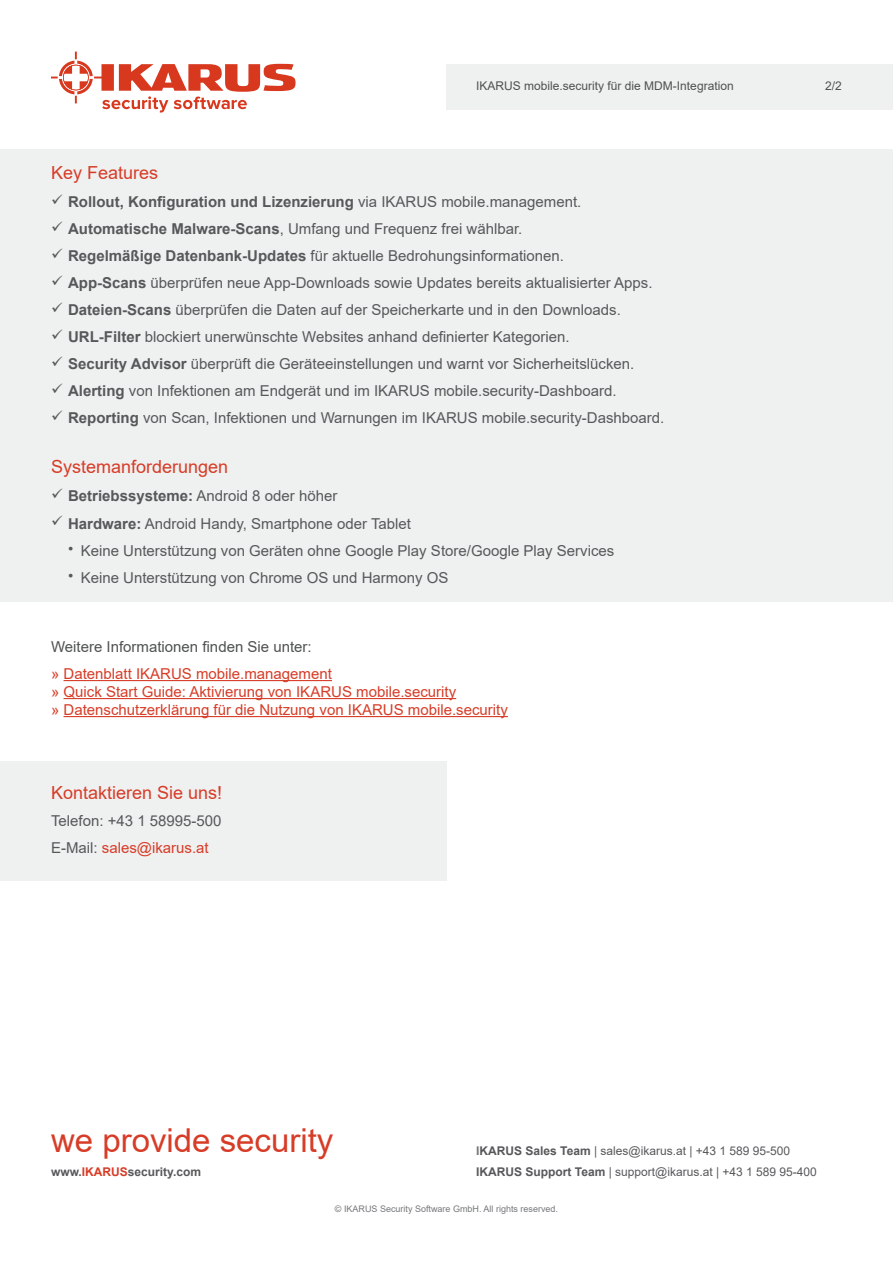
<style>
.page{position:relative;width:893px;height:1263px;background:#fff}
.page>*{position:absolute;margin:0;border:0;box-sizing:border-box;transform-origin:0 0}
.t1{font:33px "Arial";color:#d73c27}
.t2{font:18px "Arial";color:#d73c27}
.t3{font:15px/27px "Arial";color:#57585a}
.t4{font:15px/18px "Arial";color:#d73c27}
.t5{font:15px "Arial";color:#4f5252}
.t6{font:12px/21px "Arial";color:#57585a}
.t7{font:12px "Arial";color:#4f5252}
.t8{font:700 12px "Arial";color:#57585a}
.t9{font:9px "Arial";color:#76787b}
.s1{font-weight:700}
.s2{color:#d73c27}
.s3{font-weight:700;color:#727578}
</style>
<div class="page">
<div style="left:446px;top:64px;width:447px;height:45px;background:#eff0f0"></div>
<div style="left:0;top:149px;width:893px;height:453px;background:#eff0f0"></div>
<hr style="left:64px;top:680px;width:268px;height:1px;background:#d73c27">
<hr style="left:64px;top:698px;width:392px;height:1px;background:#d73c27">
<hr style="left:64px;top:716px;width:444px;height:1px;background:#d73c27">
<div style="left:0;top:761px;width:446px;height:119px;background:#eff0f0"></div>
<svg style="left:51px;top:52px;width:245px;height:61px"></svg>
<p class="t7" style="left:476px;top:78px;width:259px">IKARUS mobile.security für die MDM-Integration</p>
<p class="t7" style="left:825px;top:78px;width:18px">2/2</p>
<p class="t2" style="left:51px;top:160px;width:109px">Key Features</p>
<p class="t3" style="left:68px;top:189px;width:598px"><span class="s1">Rollout, Konfiguration und Lizenzierung</span> via IKARUS mobile.management.<br><span class="s1">Automatische Malware-Scans</span>, Umfang und Frequenz frei wählbar.<br><span class="s1">Regelmäßige Datenbank-Updates</span> für aktuelle Bedrohungsinformationen.<br><span class="s1">App-Scans</span> überprüfen neue App-Downloads sowie Updates bereits aktualisierter Apps.<br><span class="s1">Dateien-Scans</span> überprüfen die Daten auf der Speicherkarte und in den Downloads.<br><span class="s1">URL-Filter</span> blockiert unerwünschte Websites anhand definierter Kategorien.<br><span class="s1">Security Advisor</span> überprüft die Geräteeinstellungen und warnt vor Sicherheitslücken.<br><span class="s1">Alerting</span> von Infektionen am Endgerät und im IKARUS mobile.security-Dashboard.<br><span class="s1">Reporting</span> von Scan, Infektionen und Warnungen im IKARUS mobile.security-Dashboard.</p>
<p class="t2" style="left:51px;top:454px;width:179px">Systemanforderungen</p>
<p class="t3" style="left:68px;top:483px;width:344px"><span class="s1">Betriebssysteme:</span> Android 8 oder höher<br><span class="s1">Hardware:</span> Android Handy, Smartphone oder Tablet</p>
<p class="t3" style="left:68px;top:537px;width:548px">• Keine Unterstützung von Geräten ohne Google Play Store/Google Play Services</p>
<p class="t3" style="left:68px;top:564px;width:382px">• Keine Unterstützung von Chrome OS und Harmony OS</p>
<p class="t5" style="left:51px;top:636px;width:262px">Weitere Informationen finden Sie unter:</p>
<p class="t4" style="left:51px;top:665px;width:458px">» Datenblatt IKARUS mobile.management<br>» Quick Start Guide: Aktivierung von IKARUS mobile.security<br>» Datenschutzerklärung für die Nutzung von IKARUS mobile.security</p>
<p class="t2" style="left:51px;top:781px;width:173px">Kontaktieren Sie uns!</p>
<p class="t3" style="left:51px;top:808px;width:172px">Telefon: +43 1 58995-500<br>E-Mail: <span class="s2">sales@ikarus.at</span></p>
<h1 class="t1" style="left:51px;top:1118px;width:284px">we provide security</h1>
<p class="t8" style="left:51px;top:1163px;width:152px">www.<span class="s2">IKARUS</span>security.com</p>
<p class="t6" style="left:476px;top:1141px;width:342px"><span class="s3">I</span><span class="s1">KARUS Sales Team</span> | sales@ikarus.at | +43 1 589 95-500<br><span class="s1">IKARUS Support Team</span> | support@ikarus.at | +43 1 589 95-400</p>
<p class="t9" style="left:335px;top:1203px;width:225px">© IKARUS Security Software GmbH. All rights reserved.</p>
</div>
